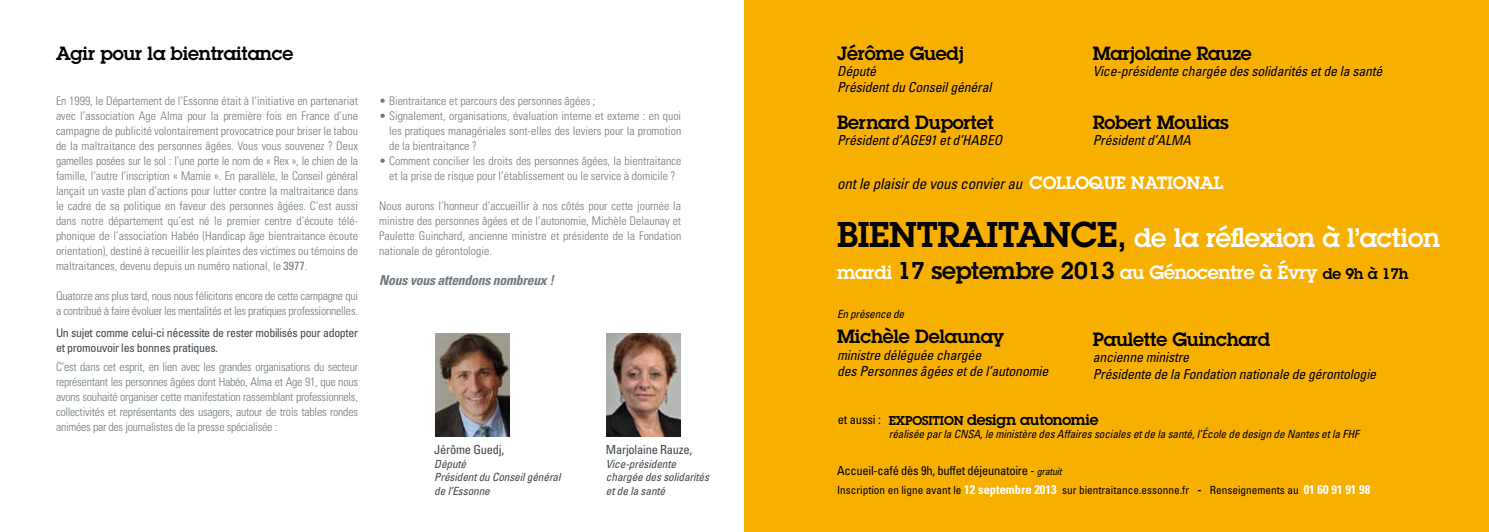
<style>
.page{position:relative;width:1489px;height:532px;background:#fff}
.page>*{position:absolute;margin:0;border:0;box-sizing:border-box;transform-origin:0 0}
.t1{font:600 26.25px "Lubalin Graph";letter-spacing:-.01em;color:#fff}
.t2{font:600 18.75px "Lubalin Graph";letter-spacing:-.01em;color:#000}
.t3{font:600 18.75px "Lubalin Graph";letter-spacing:-.01em;color:#fff}
.t4{font:italic condensed 15px "Univers";letter-spacing:-.01em;color:#000}
.t5{font:600 15px "Lubalin Graph";letter-spacing:-.01em;color:#000}
.t6{font:italic condensed 13.75px/16.2px "Univers";letter-spacing:-.01em;color:#000}
.t7{font:italic 700 condensed 13.75px "Univers";letter-spacing:-.02em;color:#707a7f}
.t8{font:condensed 12.5px "Univers";letter-spacing:-.02em;color:#000}
.t9{font:condensed 12.5px "Univers";letter-spacing:-.02em;color:#3e464c}
.t10{font:600 12.5px "Lubalin Graph";color:#000}
.t11{font:300 condensed 11.88px/15px "Univers";color:#707a7f;text-align:justify}
.t12{font:300 condensed 11.88px/15px "Univers";letter-spacing:-.02em;color:#707a7f}
.t13{font:condensed 11.88px/15px "Univers";letter-spacing:-.03em;color:#3e464c}
.t14{font:italic condensed 11.25px "Univers";letter-spacing:-.01em;color:#000}
.t15{font:condensed 11.25px "Univers";color:#000}
.t16{font:italic condensed 11.25px/13.5px "Univers";letter-spacing:-.01em;color:#3e464c}
.s1{font-weight:400}
.s2{font-family:"Lubalin Graph";font-weight:600;font-style:normal;font-stretch:normal;font-size:17.5px;color:#fff}
.s3{font-size:35px;color:#000}
.s4{font-size:32.5px;color:#000}
.s5{font-size:23.75px;color:#000}
.s6{font-size:15px;color:#000}
.s7{font-style:italic;font-size:10px}
.s8{font-weight:700;font-size:12.5px;color:#fff}
.s9{font-weight:700;font-size:12.5px}
</style>
<div class="page">
<div style="left:744px;top:0;width:744px;height:531px;background:#f8b000"></div>
<img style="left:435px;top:333px;width:74px;height:103px">
<img style="left:606px;top:333px;width:74px;height:103px">
<h2 class="t2" style="left:56px;top:41px;width:239px">Agir pour la bientraitance</h2>
<p class="t11" style="left:56px;top:93px;width:303px">En 1999, le Département de l’Essonne était à l’initiative en partenariat avec l’association Age Alma pour la première fois en France d’une campagne de publicité volontairement provocatrice pour briser le tabou de la maltraitance des personnes âgées. Vous vous souvenez ? Deux gamelles posées sur le sol : l’une porte le nom de « Rex », le chien de la famille, l’autre l’inscription « Mamie ». En parallèle, le Conseil général lançait un vaste plan d’actions pour lutter contre la maltraitance dans le cadre de sa politique en faveur des personnes âgées. C’est aussi dans notre département qu’est né le premier centre d’écoute télé&shy;phonique de l’association Habéo (Handicap âge bientraitance écoute orientation), destiné à recueillir les plaintes des victimes ou témoins de maltraitances, devenu depuis un numéro national, le <span class="s1">3977</span>.</p>
<p class="t12" style="left:56px;top:288px;width:303px">Quatorze ans plus tard, nous nous félicitons encore de cette campagne qui a contribué à faire évoluer les mentalités et les pratiques professionnelles.</p>
<p class="t13" style="left:56px;top:325px;width:303px">Un sujet comme celui-ci nécessite de rester mobilisés pour adopter et promouvoir les bonnes pratiques.</p>
<p class="t11" style="left:56px;top:359px;width:303px">C’est dans cet esprit, en lien avec les grandes organisations du secteur représentant les personnes âgées dont Habéo, Alma et Age 91, que nous avons souhaité organiser cette manifestation rassemblant professionnels, collectivités et représentants des usagers, autour de trois tables rondes animées par des journalistes de la presse spécialisée :</p>
<p class="t11" style="left:379px;top:93px;width:218px">• Bientraitance et parcours des personnes âgées ;</p>
<p class="t11" style="left:389px;top:108px;width:294px;text-indent:-10px">• Signalement, organisations, évaluation interne et externe : en quoi les pratiques managériales sont-elles des leviers pour la promotion de la bientraitance ?</p>
<p class="t11" style="left:379px;top:153px;width:303px;text-align:center">• Comment concilier les droits des personnes âgées, la bientraitance et la prise de risque pour l’établissement ou le service à domicile ?</p>
<p class="t11" style="left:379px;top:198px;width:303px">Nous aurons l’honneur d’accueillir à nos côtés pour cette journée la ministre des personnes âgées et de l’autonomie, Michèle Delaunay et Paulette Guinchard, ancienne ministre et présidente de la Fondation nationale de gérontologie.</p>
<p class="t7" style="left:379px;top:272px;width:176px">Nous vous attendons nombreux !</p>
<p class="t9" style="left:434px;top:441px;width:71px">Jérôme Guedj,</p>
<p class="t16" style="left:434px;top:456px;width:128px">Député<br>Président du Conseil général de l’Essonne</p>
<p class="t9" style="left:606px;top:441px;width:88px">Marjolaine Rauze,</p>
<p class="t16" style="left:606px;top:456px;width:105px">Vice-présidente chargée des solidarités et de la santé</p>
<h2 class="t2" style="left:837px;top:41px;width:128px">Jérôme Guedj</h2>
<p class="t6" style="left:837px;top:63px;width:156px">Député<br>Président du Conseil général</p>
<h2 class="t2" style="left:837px;top:110px;width:158px">Bernard Duportet</h2>
<p class="t6" style="left:837px;top:132px;width:167px">Président d’AGE91 et d’HABEO</p>
<h2 class="t2" style="left:1092px;top:41px;width:160px">Marjolaine Rauze</h2>
<p class="t6" style="left:1092px;top:63px;width:291px">Vice-présidente chargée des solidarités et de la santé</p>
<h2 class="t2" style="left:1092px;top:110px;width:137px">Robert Moulias</h2>
<p class="t6" style="left:1092px;top:132px;width:99px">Président d’ALMA</p>
<p class="t4" style="left:837px;top:174px;width:388px">ont le plaisir de vous convier au <span class="s2">COLLOQUE NATIONAL</span></p>
<h1 class="t1" style="left:837px;top:220px;width:604px"><span class="s3">BIENTRAITANCE</span><span class="s4">,</span> de la réflexion à l’action</h1>
<h2 class="t3" style="left:837px;top:259px;width:573px">mardi <span class="s5">17 septembre 2013</span> au Génocentre à Évry <span class="s6">de 9h à 17h</span></h2>
<p class="t14" style="left:837px;top:306px;width:69px">En présence de</p>
<h2 class="t2" style="left:837px;top:324px;width:169px">Michèle Delaunay</h2>
<p class="t6" style="left:837px;top:346px;width:213px">ministre déléguée chargée<br>des Personnes âgées et de l’autonomie</p>
<h2 class="t2" style="left:1092px;top:327px;width:179px">Paulette Guinchard</h2>
<p class="t6" style="left:1092px;top:349px;width:285px">ancienne ministre<br>Présidente de la Fondation nationale de gérontologie</p>
<p class="t8" style="left:837px;top:411px;width:45px">et aussi :</p>
<p class="t10" style="left:888px;top:412px;width:48px">Exposition</p>
<p class="t5" style="left:967px;top:409px;width:133px">design autonomie</p>
<p class="t14" style="left:888px;top:427px;width:472px">réalisée par la CNSA, le ministère des Affaires sociales et de la santé, l’École de design de Nantes et la FHF</p>
<p class="t8" style="left:837px;top:462px;width:226px">Accueil-café dès 9h, buffet déjeunatoire - <span class="s7">gratuit</span></p>
<p class="t15" style="left:837px;top:482px;width:534px">Inscription en ligne avant le <span class="s8">12 septembre 2013</span> sur bientraitance.essonne.fr <span class="s9">-</span> Renseignements au <span class="s8">01 60 91 91 98</span></p>
</div>
